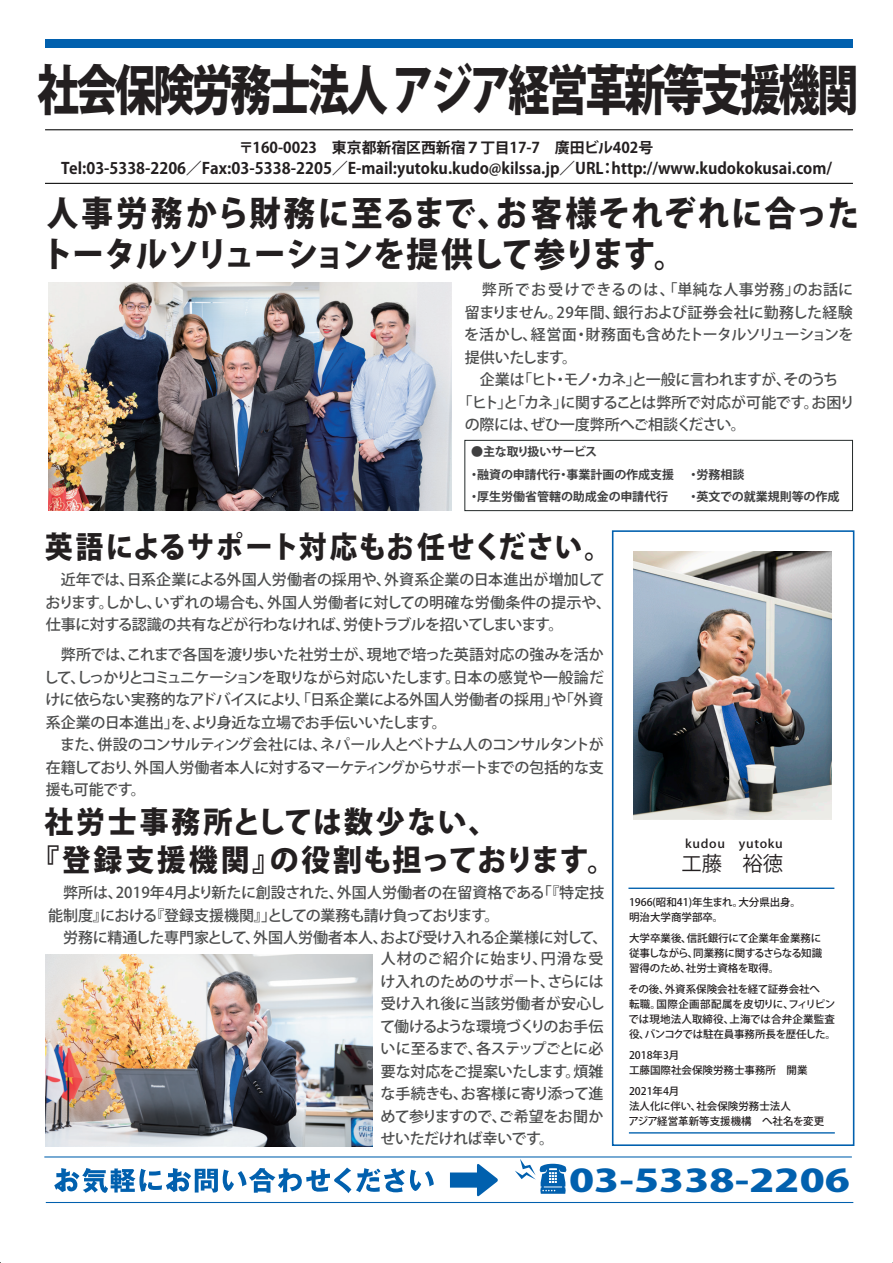
<style>
.page{position:relative;width:893px;height:1263px;background:#fff}
.page>*{position:absolute;margin:0;border:0;box-sizing:border-box;transform-origin:0 0}
.t1{font:800 54px "Koz Go Pro";letter-spacing:-.07em;color:#231f20;scale:.77 1}
.t2{font:800 34.5px/40.5px "Koz Go Pro";letter-spacing:.01em;color:#231f20;scale:.92 1}
.t3{font:800 30.9px "Koz Go Pro";color:#0160ae;scale:1.41 1}
.t4{font:800 30px/37.5px "Koz Go Pro";letter-spacing:.075em;color:#231f20;scale:.96 1}
.t5{font:800 30px "Koz Go Pro";letter-spacing:.03em;color:#231f20;scale:.92 1}
.t6{font:20.4px "Koz Go Pro";color:#231f20}
.t7{font:700 15.75px "Koz Go Pro";color:#231f20}
.t8{font:500 15px/22.5px "Koz Go Pro";letter-spacing:-.02em;color:#4c4d4d}
.t9{font:500 15px "Koz Go Pro";letter-spacing:-.05em;color:#4c4d4d}
.t10{font:500 15px "Koz Go Pro";letter-spacing:.01em;color:#4c4d4d}
.t11{font:500 15px "Koz Go Pro";letter-spacing:-.045em;color:#4c4d4d}
.t12{font:500 15px "Koz Go Pro";letter-spacing:.025em;color:#4c4d4d}
.t13{font:700 14.85px "Koz Go Pro";color:#231f20}
.t14{font:700 12px/22.5px "Koz Go Pro";color:#3f3f40}
.t15{font:500 11.85px "Koz Go Pro";letter-spacing:.05em;color:#231f20;scale:1.08 1}
.t16{font:500 10.5px/15px "Koz Go Pro";color:#231f20}
</style>
<div class="page">
<hr style="left:44px;top:1156px;width:808px;height:1px;background:#0160ae">
<hr style="left:46px;top:1202px;width:807px;height:1px;background:#0160ae">
<svg style="left:54px;top:1167px;width:380px;height:26px"></svg>
<svg style="left:450px;top:1164px;width:48px;height:33px"></svg>
<img style="left:633px;top:552px;width:199px;height:267px">
<img style="left:48px;top:283px;width:403px;height:228px">
<div style="left:464px;top:440px;width:389px;height:71px;border:1px solid #242a2a"></div>
<div style="left:612px;top:530px;width:242px;height:616px;border:2px solid #0160ae"></div>
<hr style="left:629px;top:1132px;width:206px;height:1px;background:#0160ae">
<hr style="left:628px;top:887px;width:206px;height:2px;background:#0160ae">
<svg style="left:515px;top:1159px;width:51px;height:35px"></svg>
<div style="left:45px;top:40px;width:808px;height:8px;background:#0160ae"></div>
<hr style="left:45px;top:129px;width:808px;height:1px;background:#000">
<img style="left:46px;top:954px;width:327px;height:192px">
<hr style="left:45px;top:183px;width:808px;height:1px;background:#000">
<h1 class="t1" style="left:37px;top:55px;width:1068px">社会保険労務士法人アジア経営革新等支援機関</h1>
<p class="t13" style="left:239px;top:138px;width:416px">〒160-0023　東京都新宿区西新宿７丁目17-7　廣田ビル402号</p>
<p class="t7" style="left:61px;top:158px;width:773px">Tel:03-5338-2206／Fax:03-5338-2205／E-mail:yutoku.kudo@kilssa.jp／URL：http://www.kudokokusai.com/</p>
<h2 class="t2" style="left:41px;top:196px;width:890px">人事労務から財務に至るまで、お客様それぞれに合ったトータルソリューションを提供して参ります。</h2>
<p class="t12" style="left:465px;top:280px;width:390px">　弊所でお受けできるのは、「単純な人事労務」のお話に</p>
<p class="t10" style="left:465px;top:303px;width:389px">留まりません。29年間、銀行および証券会社に勤務した経験</p>
<p class="t11" style="left:464px;top:325px;width:391px">を活かし、経営面・財務面も含めたトータルソリューションを</p>
<p class="t9" style="left:465px;top:348px;width:114px">提供いたします。</p>
<p class="t9" style="left:465px;top:370px;width:389px">　企業は「ヒト・モノ・カネ」と一般に言われますが、そのうち　</p>
<p class="t8" style="left:458px;top:392px;width:399px">「ヒト」と「カネ」に関することは弊所で対応が可能です。お困り</p>
<p class="t8" style="left:465px;top:414px;width:283px">の際には、ぜひ一度弊所へご相談ください。</p>
<p class="t14" style="left:468px;top:441px;width:278px">●主な取り扱いサービス<br>・融資の申請代行・事業計画の作成支援 ・労務相談・厚生労働省管轄の助成金の申請代行</p>
<p class="t14" style="left:688px;top:486px;width:153px">・英文での就業規則等の作成</p>
<h3 class="t5" style="left:45px;top:528px;width:617px">英語によるサポート対応もお任せください。</h3>
<p class="t8" style="left:45px;top:569px;width:567px">　近年では、日系企業による外国人労働者の採用や、外資系企業の日本進出が増加しております。しかし、いずれの場合も、外国人労働者に対しての明確な労働条件の提示や、仕事に対する認識の共有などが行わなければ、労使トラブルを招いてしまいます。</p>
<p class="t8" style="left:44px;top:644px;width:562px">　弊所では、これまで各国を渡り歩いた社労士が、現地で培った英語対応の強みを活かして、しっかりとコミュニケーションを取りながら対応いたします。日本の感覚や一般論だけに依らない実務的なアドバイスにより、「日系企業による外国人労働者の採用」や「外資系企業の日本進出」を、より身近な立場でお手伝いいたします。<br>　また、併設のコンサルティング会社には、ネパール人とベトナム人のコンサルタントが在籍しており、外国人労働者本人に対するマーケティングからサポートまでの包括的な支援も可能です。</p>
<h3 class="t4" style="left:30px;top:805px;width:612px;text-indent:14px">社労士事務所としては数少ない、<br>『登録支援機関』の役割も担っております。</h3>
<p class="t8" style="left:48px;top:882px;width:561px;text-indent:15px">弊所は、2019年4月より新たに創設された、外国人労働者の在留資格である「『特定技能制度』における『登録支援機関』」としての業務も請け負っております。<br>　労務に精通した専門家として、外国人労働者本人、および受け入れる企業様に対して、</p>
<p class="t8" style="left:380px;top:948px;width:226px;text-align:justify">人材のご紹介に始まり、円滑な受け入れのためのサポート、さらには受け入れ後に当該労働者が安心して働けるような環境づくりのお手伝いに至るまで、各ステップごとに必要な対応をご提案いたします。煩雑な手続きも、お客様に寄り添って進めて参りますので、ご希望をお聞かせいただければ幸いです。</p>
<p class="t15" style="left:685px;top:836px;width:92px">kudou　yutoku</p>
<h3 class="t6" style="left:682px;top:850px;width:103px">工藤　裕徳</h3>
<p class="t16" style="left:629px;top:895px;width:173px">1966(昭和41)年生まれ。大分県出身。明治大学商学部卒。</p>
<p class="t16" style="left:629px;top:931px;width:195px;text-align:justify">大学卒業後、信託銀行にて企業年金業務に従事しながら、同業務に関するさらなる知識習得のため、社労士資格を取得。</p>
<p class="t16" style="left:628px;top:982px;width:209px">その後、外資系保険会社を経て証券会社へ<br>転職。国際企画部配属を皮切りに、フィリピンでは現地法人取締役、上海では合弁企業監査役、バンコクでは駐在員事務所長を歴任した。</p>
<p class="t16" style="left:629px;top:1048px;width:180px">2018年3月<br>工藤国際社会保険労務士事務所　開業</p>
<p class="t16" style="left:628px;top:1084px;width:197px">2021年4月<br>法人化に伴い、社会保険労務士法人<br>アジア経営革新等支援機構　へ社名を変更</p>
<h3 class="t3" style="left:569px;top:1160px;width:201px">03-5338-2206</h3>
</div>
